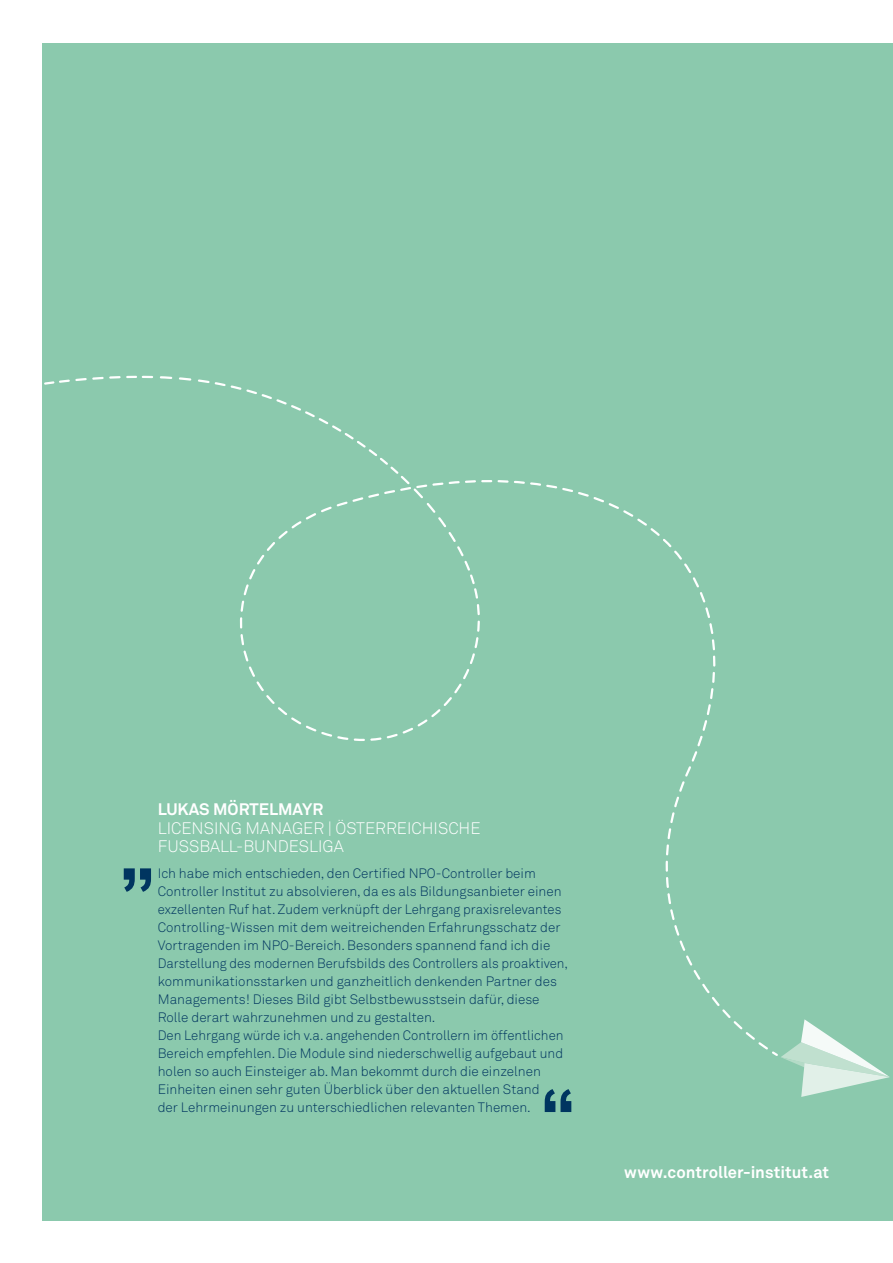
<style>
.page{position:relative;width:893px;height:1263px;background:#fff}
.page>*{position:absolute;margin:0;border:0;box-sizing:border-box;transform-origin:0 0}
.t1{font:16.5px/18px "Akkurat Light Pro";color:#fff}
.t2{font:700 16.5px "Akkurat Pro";color:#fff}
.t3{font:13.5px/18px "Akkurat Light Pro";color:#003560}
</style>
<div class="page">
<div style="left:43px;top:43px;width:850px;height:1177px;background:#8bc9ad"></div>
<svg style="left:781px;top:1019px;width:109px;height:78px"></svg>
<svg style="left:44px;top:375px;width:734px;height:681px"></svg>
<svg style="left:545px;top:1089px;width:26px;height:23px"></svg>
<svg style="left:124px;top:868px;width:27px;height:24px"></svg>
<p class="t2" style="left:158px;top:799px;width:167px">LUKAS MÖRTELMAYR</p>
<p class="t1" style="left:158px;top:819px;width:324px">LICENSING MANAGER | ÖSTERREICHISCHE<br>FUSSBALL-BUNDESLIGA</p>
<p class="t3" style="left:158px;top:864px;width:412px">Ich habe mich entschieden, den Certified NPO-Controller beim Controller Institut zu absolvieren, da es als Bildungsanbieter einen exzellenten Ruf hat. Zudem verknüpft der Lehrgang praxisrelevantes Controlling-Wissen mit dem weitreichenden Erfahrungsschatz der Vortragenden im NPO-Bereich. Besonders spannend fand ich die Darstellung des modernen Berufsbilds des Controllers als proaktiven, kommunikationsstarken und ganzheitlich denkenden Partner des Managements! Dieses Bild gibt Selbstbewusstsein dafür, diese Rolle derart wahrzunehmen und zu gestalten.<br>Den Lehrgang würde ich v.a. angehenden Controllern im öffentlichen Bereich empfehlen. Die Module sind niederschwellig aufgebaut und holen so auch Einsteiger ab. Man bekommt durch die einzelnen Einheiten einen sehr guten Überblick über den aktuellen Stand<br>der Lehrmeinungen zu unterschiedlichen relevanten Themen.</p>
<p class="t2" style="left:624px;top:1162px;width:206px">www.controller-institut.at</p>
</div>
